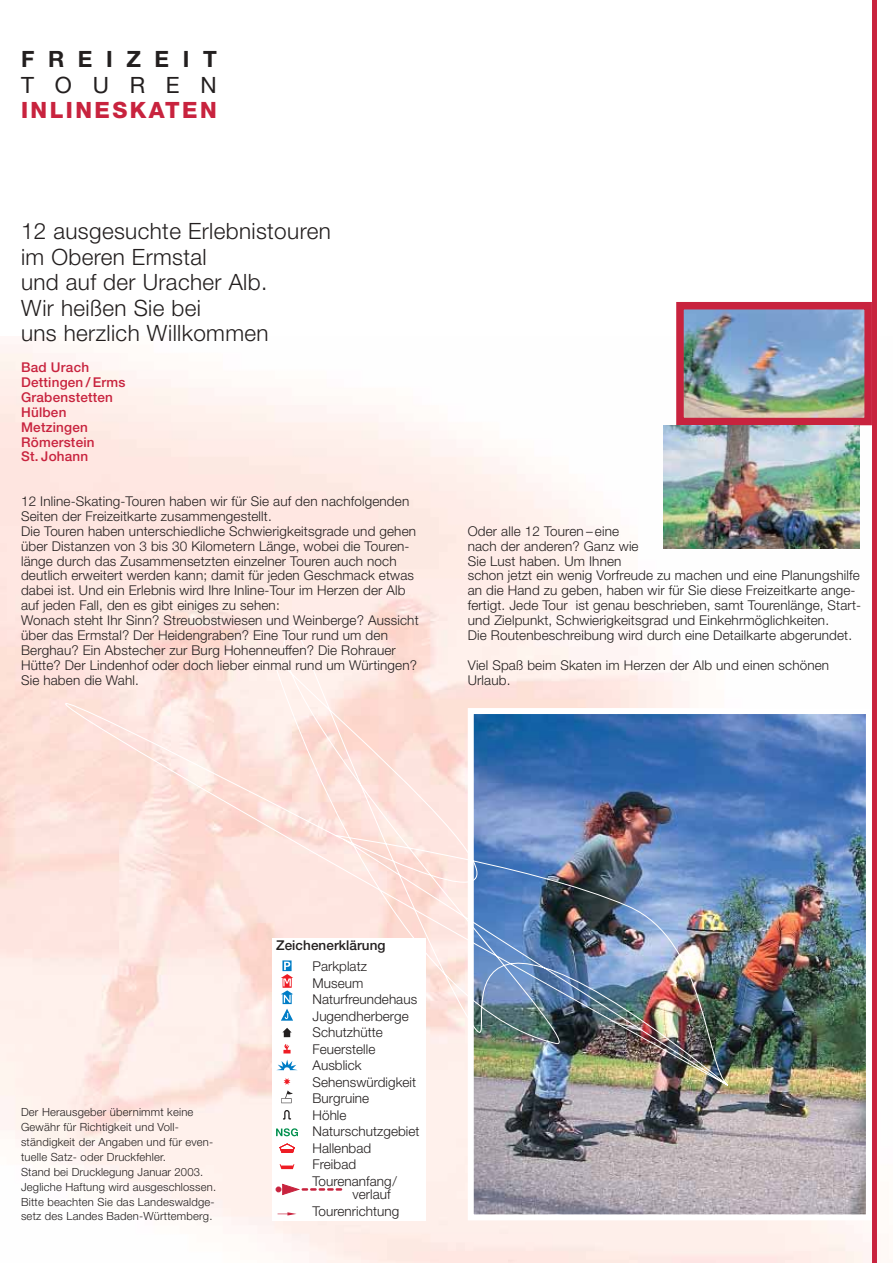
<style>
.page{position:relative;width:893px;height:1263px;background:#fff}
.page>*{position:absolute;margin:0;border:0;box-sizing:border-box;transform-origin:0 0}
.t1{font:300 22.5px/25.5px "Helvetica Neue";letter-spacing:.015em;color:#231f1f}
.t2{font:800 22.5px "Helvetica Neue";letter-spacing:.11em;color:#c8233e}
.t3{font:700 22.5px "Helvetica Neue";letter-spacing:.605em;color:#231f1f}
.t4{font:22.5px "Helvetica Neue";letter-spacing:.925em;color:#231f1f}
.t5{font:300 13.5px/14.9px "Helvetica Neue";letter-spacing:.01em;color:#231f1f}
.t6{font:500 13.5px/14.9px "Helvetica Neue";letter-spacing:.015em;color:#c8233e}
.t7{font:500 13.5px "Helvetica Neue";letter-spacing:.005em;color:#231f1f}
.t8{font:300 11.25px/14.9px "Helvetica Neue";letter-spacing:.015em;color:#231f1f}
</style>
<div class="page">
<img style="left:0;top:337px;width:877px;height:926px">
<img style="left:685px;top:311px;width:177px;height:105px">
<div style="left:676px;top:302px;width:195px;height:123px;border:8px solid #c8233e"></div>
<div style="left:871px;top:0;width:5px;height:1263px;background:#c8233e"></div>
<img style="left:475px;top:715px;width:389px;height:498px">
<div style="left:468px;top:708px;width:403px;height:512px;border:6px solid #fff"></div>
<img style="left:21px;top:544px;width:707px;height:542px">
<img style="left:663px;top:425px;width:196px;height:124px">
<div style="left:272px;top:938px;width:153px;height:282px;background:#fff"></div>
<svg style="left:282px;top:960px;width:9px;height:2px"></svg>
<svg style="left:277px;top:1060px;width:20px;height:10px"></svg>
<svg style="left:283px;top:1044px;width:7px;height:10px"></svg>
<svg style="left:279px;top:1164px;width:15px;height:5px"></svg>
<svg style="left:282px;top:1028px;width:9px;height:9px"></svg>
<svg style="left:281px;top:962px;width:12px;height:59px"></svg>
<svg style="left:281px;top:1078px;width:12px;height:25px"></svg>
<svg style="left:276px;top:1128px;width:22px;height:8px"></svg>
<svg style="left:279px;top:1143px;width:16px;height:10px"></svg>
<svg style="left:283px;top:1110px;width:9px;height:10px"></svg>
<svg style="left:277px;top:1212px;width:19px;height:4px"></svg>
<svg style="left:276px;top:1184px;width:65px;height:11px"></svg>
<h1 class="t3" style="left:21px;top:51px;width:197px">FREIZEIT</h1>
<h1 class="t4" style="left:21px;top:77px;width:197px">TOUREN</h1>
<h1 class="t2" style="left:21px;top:102px;width:197px">INLINESKATEN</h1>
<h1 class="t1" style="left:21px;top:221px;width:311px">12 ausgesuchte Erlebnistouren im Oberen Ermstal<br>und auf der Uracher Alb.<br>Wir heißen Sie bei<br>uns herzlich Willkommen</h1>
<p class="t6" style="left:21px;top:361px;width:106px">Bad Urach<br>Dettingen / Erms<br>Grabenstetten<br>Hülben<br>Metzingen<br>Römerstein<br>St. Johann</p>
<p class="t5" style="left:21px;top:495px;width:399px">12 Inline-Skating-Touren haben wir für Sie auf den nachfolgenden Seiten der Freizeitkarte zusammengestellt.<br>Die Touren haben unterschiedliche Schwierigkeitsgrade und gehen über Distanzen von 3 bis 30 Kilometern Länge, wobei die Touren&shy;länge durch das Zusammensetzten einzelner Touren auch noch deutlich erweitert werden kann; damit für jeden Geschmack etwas dabei ist. Und ein Erlebnis wird Ihre Inline-Tour im Herzen der Alb auf jeden Fall, den es gibt einiges zu sehen:<br>Wonach steht Ihr Sinn? Streuobstwiesen und Weinberge? Aussicht über das Ermstal? Der Heidengraben? Eine Tour rund um den Berghau? Ein Abstecher zur Burg Hohenneuffen? Die Rohrauer Hütte? Der Lindenhof oder doch lieber einmal rund um Würtingen?<br>Sie haben die Wahl.</p>
<p class="t5" style="left:468px;top:525px;width:395px">Oder alle 12 Touren – eine<br>nach der anderen? Ganz wie<br>Sie Lust haben. Um Ihnen<br>schon jetzt ein wenig Vorfreude zu machen und eine Planungshilfe an die Hand zu geben, haben wir für Sie diese Freizeitkarte ange&shy;fertigt. Jede Tour ist genau beschrieben, samt Tourenlänge, Start&shy;und Zielpunkt, Schwierigkeitsgrad und Einkehrmöglichkeiten.<br>Die Routenbeschreibung wird durch eine Detailkarte abgerundet.</p>
<p class="t5" style="left:468px;top:659px;width:363px">Viel Spaß beim Skaten im Herzen der Alb und einen schönen<br>Urlaub.</p>
<p class="t8" style="left:21px;top:1106px;width:197px">Der Herausgeber übernimmt keine Gewähr für Richtigkeit und Voll&shy;ständigkeit der Angaben und für even&shy;tuelle Satz- oder Druckfehler.<br>Stand bei Drucklegung Januar 2003.<br>Jegliche Haftung wird ausgeschlossen.<br>Bitte beachten Sie das Landeswaldge&shy;setz des Landes Baden-Württemberg.</p>
<p class="t7" style="left:276px;top:940px;width:111px">Zeichenerklärung</p>
<p class="t5" style="left:312px;top:959px;width:108px;line-height:16.5px">Parkplatz<br>Museum<br>Naturfreundehaus<br>Jugendherberge<br>Schutzhütte<br>Feuerstelle<br>Ausblick<br>Sehenswürdigkeit<br>Burgruine<br>Höhle<br>Naturschutzgebiet<br>Hallenbad<br>Freibad<br>Tourenanfang/</p>
<p class="t5" style="left:312px;top:1187px;width:88px;line-height:16.5px;text-indent:40px">verlauf<br>Tourenrichtung</p>
</div>
